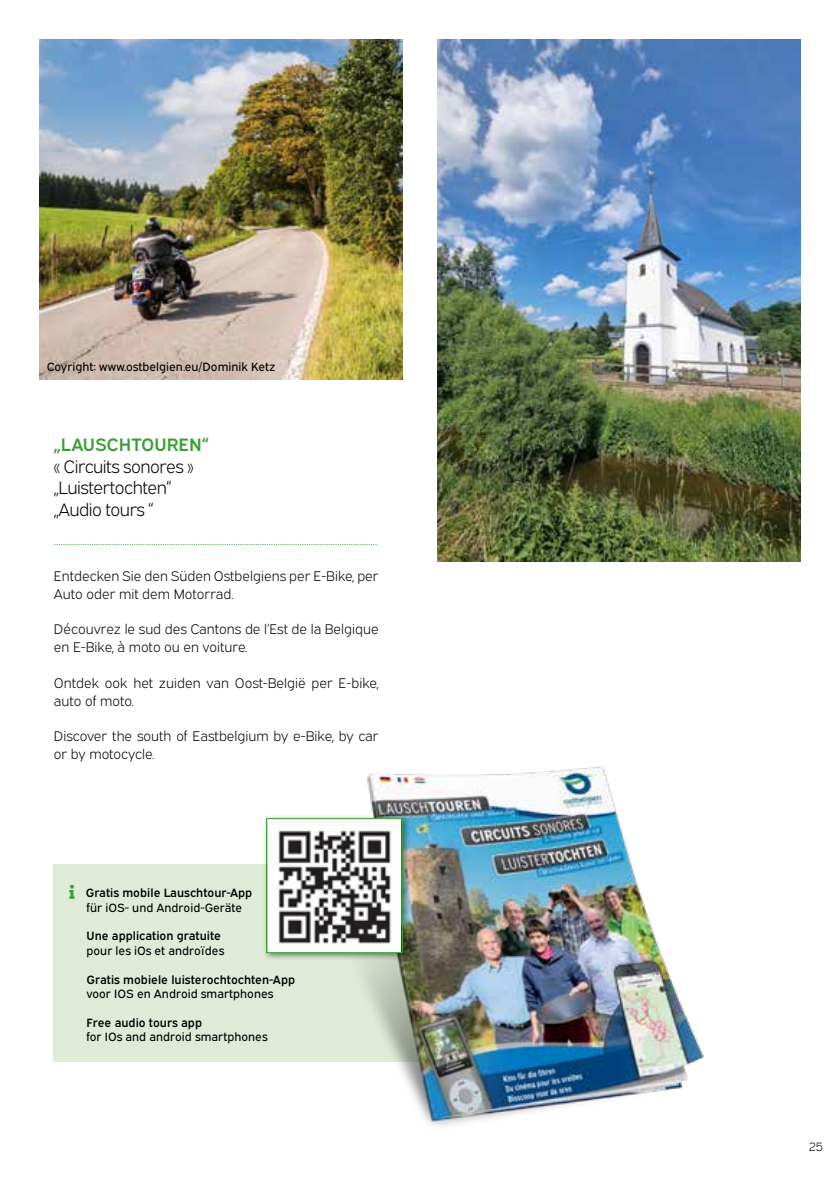
<style>
.page{position:relative;width:840px;height:1191px;background:#fff}
.page>*{position:absolute;margin:0;border:0;box-sizing:border-box;transform-origin:0 0}
.t1{font:18px/21.6px "Expressway Lt";letter-spacing:-.03em;color:#000}
.t2{font:18px "Expressway Sb";color:#379f32}
.t3{font:14px/18px "Expressway Lt";color:#000}
.t4{font:14px "Expressway Lt";color:#379f32}
.t5{font:12px "Expressway Rg";color:#000}
.t6{font:12px "Expressway Sb";color:#000}
.t7{font:12px "Expressway Lt";color:#000}
</style>
<div class="page">
<img style="left:40px;top:40px;width:363px;height:340px">
<div style="left:54px;top:864px;width:366px;height:198px;background:#dfebd7"></div>
<img style="left:363px;top:766px;width:341px;height:360px">
<div style="left:261px;top:814px;width:150px;height:147px;background:#000;opacity:.5"></div>
<img style="left:268px;top:820px;width:133px;height:131px">
<div style="left:266px;top:818px;width:137px;height:135px;border:1px solid #379f32"></div>
<img style="left:437px;top:40px;width:362px;height:521px">
<p class="t5" style="left:47px;top:357px;width:230px">Coyright: www.ostbelgien.eu/Dominik Ketz</p>
<p class="t2" style="left:54px;top:431px;width:156px">„LAUSCHTOUREN“</p>
<p class="t1" style="left:54px;top:454px;width:141px">« Circuits sonores » „Luistertochten“ „Audio tours “</p>
<p class="t4" style="left:54px;top:530px;width:324px">..................................................................................................................................................</p>
<p class="t3" style="left:54px;top:566px;width:326px">Entdecken Sie den Süden Ostbelgiens per E-Bike, per<br>Auto oder mit dem Motorrad.</p>
<p class="t3" style="left:54px;top:619px;width:326px">Découvrez le sud des Cantons de l‘Est de la Belgique en E-Bike, à moto ou en voiture.</p>
<p class="t3" style="left:54px;top:672px;width:326px">Ontdek ook het zuiden van Oost-België per E-bike, auto of moto.</p>
<p class="t3" style="left:54px;top:725px;width:326px">Discover the south of Eastbelgium by e-Bike, by car or by motocycle.</p>
<p class="t6" style="left:86px;top:883px;width:168px">Gratis mobile Lauschtour-App</p>
<p class="t5" style="left:86px;top:898px;width:157px">für iOS- und Android-Geräte</p>
<p class="t6" style="left:86px;top:926px;width:136px">Une application gratuite</p>
<p class="t5" style="left:86px;top:941px;width:139px">pour les iOs et androïdes</p>
<p class="t6" style="left:86px;top:970px;width:210px">Gratis mobiele luisterochtochten-App</p>
<p class="t5" style="left:86px;top:984px;width:188px">voor IOS en Android smartphones</p>
<p class="t6" style="left:86px;top:1013px;width:117px">Free audio tours app</p>
<p class="t5" style="left:86px;top:1027px;width:182px">for IOs and android smartphones</p>
<p class="t7" style="left:808px;top:1138px;width:15px">25</p>
</div>
